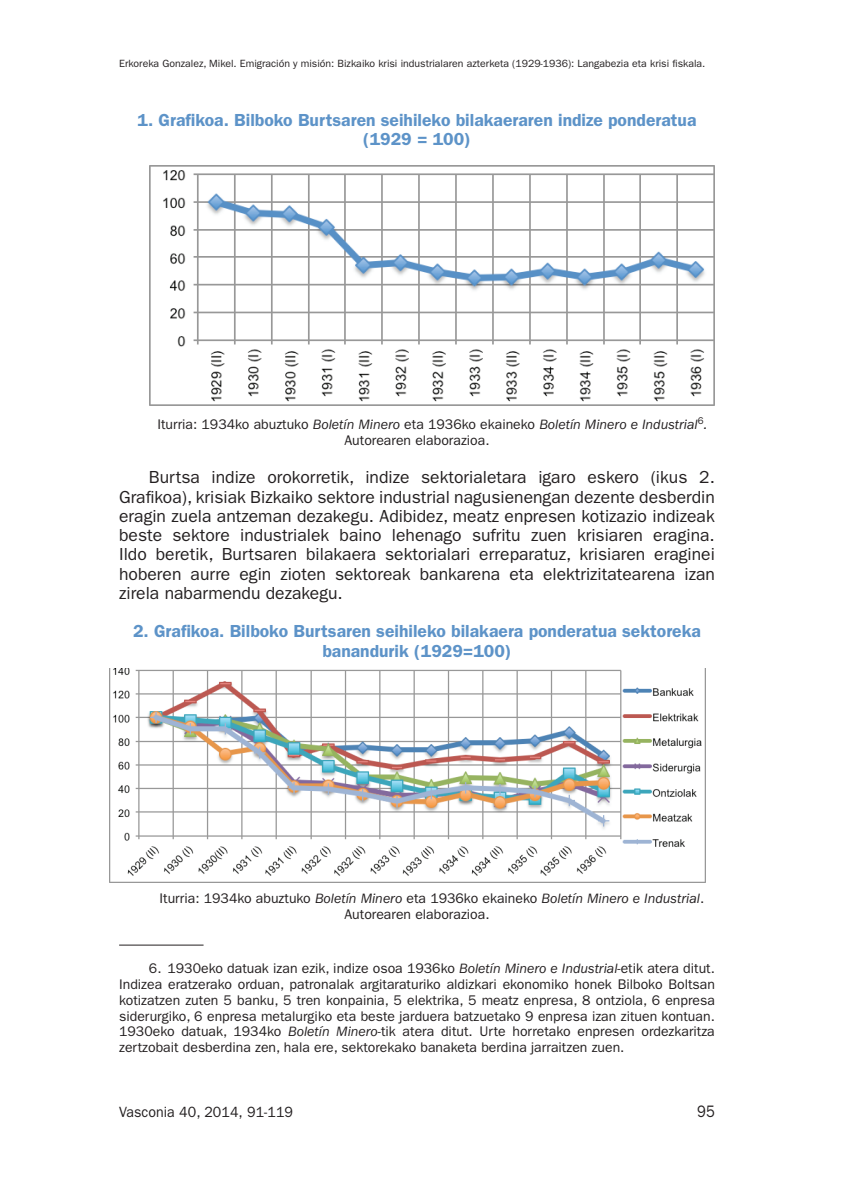
<style>
.page{position:relative;width:844px;height:1191px;background:#fff}
.page>*{position:absolute;margin:0;border:0;box-sizing:border-box;transform-origin:0 0}
.t1{font:17.5px/19.2px "ITC Franklin Gothic Std";color:#231f20;text-align:justify}
.t2{font:600 17.5px/19.2px "ITC Franklin Gothic Std";color:#5d93c8;text-align:center}
.t3{font:16.62px "ITC Franklin Gothic Std";color:#231f20;scale:.88 1}
.t4{font:14.88px "ITC Franklin Gothic Std";letter-spacing:.005em;color:#231f20;scale:.95 1}
.t5{font:14px/15.8px "ITC Franklin Gothic Std";color:#231f20}
.t6{font:10.5px "ITC Franklin Gothic Std";color:#231f20}
.s1{font-style:italic}
</style>
<div class="page">
<img style="left:149px;top:165px;width:565px;height:241px">
<img style="left:109px;top:668px;width:595px;height:214px">
<hr style="left:119px;top:944px;width:84px;height:1px;background:#231f20">
<p class="t6" style="left:119px;top:57px;width:587px">Erkoreka Gonzalez, Mikel. Emigración y misión: Bizkaiko krisi industrialaren azterketa (1929-1936): Langabezia eta krisi fiskala.</p>
<p class="t2" style="left:137px;top:110px;width:560px">1. Grafikoa. Bilboko Burtsaren seihileko bilakaeraren indize ponderatua (1929 = 100)</p>
<p class="t5" style="left:344px;top:416px;width:364px;text-indent:-187px">Iturria: 1934ko abuztuko <span class="s1">Boletín Minero</span> eta 1936ko ekaineko <span class="s1">Boletín Minero e Industrial</span><sup>6</sup><span class="s1">.<br></span>Autorearen elaborazioa.</p>
<p class="t1" style="left:119px;top:468px;width:597px;text-indent:30px">Burtsa indize orokorretik, indize sektorialetara igaro eskero (ikus 2.<br>Grafikoa), krisiak Bizkaiko sektore industrial nagusienengan dezente desberdin eragin zuela antzeman dezakegu. Adibidez, meatz enpresen kotizazio indizeak beste sektore industrialek baino lehenago sufritu zuen krisiaren eragina.<br>Ildo beretik, Burtsaren bilakaera sektorialari erreparatuz, krisiaren eraginei hoberen aurre egin zioten sektoreak bankarena eta elektrizitatearena izan zirela nabarmendu dezakegu.</p>
<p class="t2" style="left:133px;top:621px;width:569px">2. Grafikoa. Bilboko Burtsaren seihileko bilakaera ponderatua sektoreka banandurik (1929=100)</p>
<p class="t5" style="left:344px;top:891px;width:361px;text-indent:-185px">Iturria: 1934ko abuztuko <span class="s1">Boletín Minero</span> eta 1936ko ekaineko <span class="s1">Boletín Minero e Industrial</span>.<br>Autorearen elaborazioa.</p>
<p class="t5" style="left:119px;top:960px;width:597px;text-align:justify;text-indent:30px">6. 1930eko datuak izan ezik, indize osoa 1936ko <span class="s1">Boletín Minero e Industrial</span>-etik atera ditut.<br>Indizea eratzerako orduan, patronalak argitaraturiko aldizkari ekonomiko honek Bilboko Boltsan kotizatzen zuten 5 banku, 5 tren konpainia, 5 elektrika, 5 meatz enpresa, 8 ontziola, 6 enpresa siderurgiko, 6 enpresa metalurgiko eta beste jarduera batzuetako 9 enpresa izan zituen kontuan.<br>1930eko datuak, 1934ko <span class="s1">Boletín Minero</span>-tik atera ditut. Urte horretako enpresen ordezkaritza zertzobait desberdina zen, hala ere, sektorekako banaketa berdina jarraitzen zuen.</p>
<p class="t4" style="left:119px;top:1103px;width:184px">Vasconia 40, 2014, 91-119</p>
<p class="t3" style="left:697px;top:1101px;width:22px">95</p>
</div>
